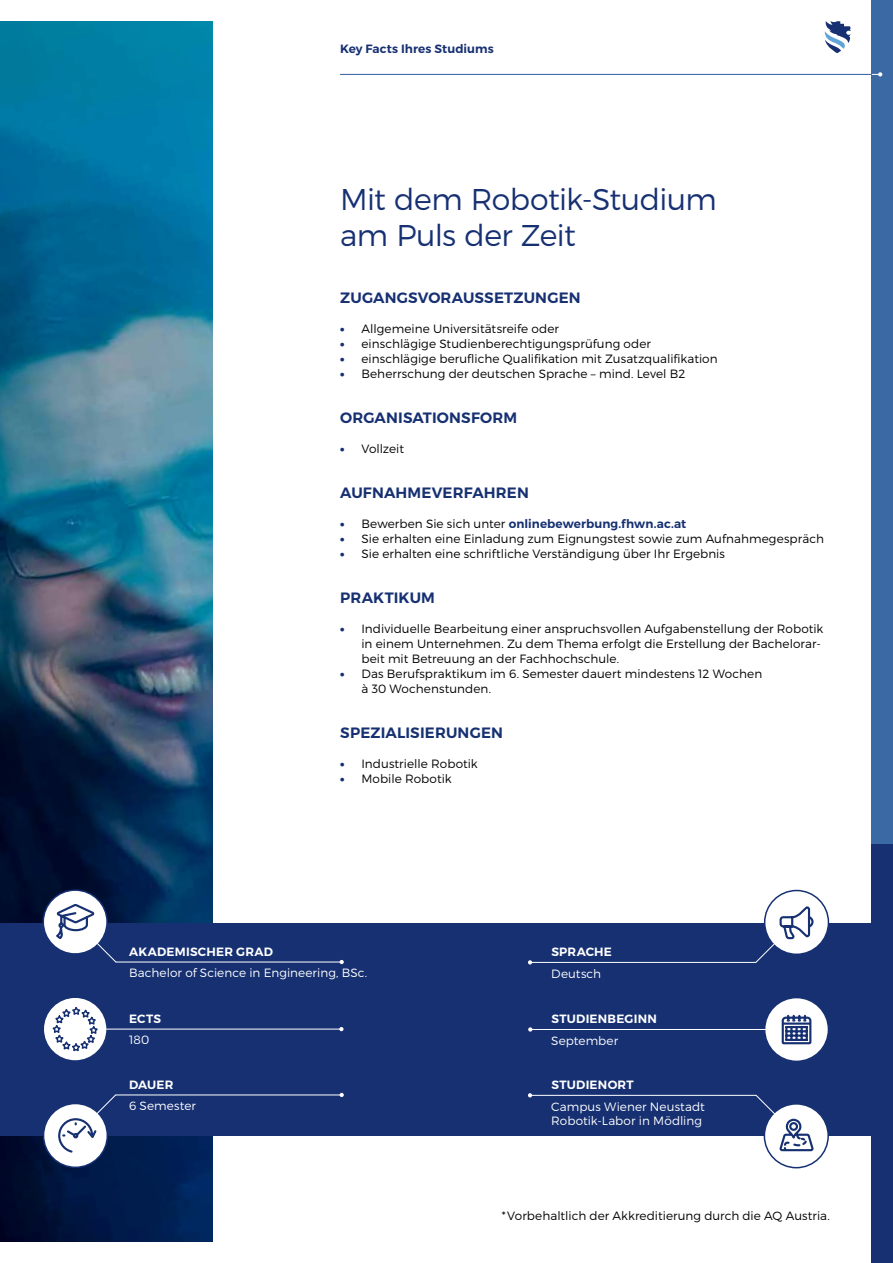
<style>
.page{position:relative;width:893px;height:1263px;background:#fff}
.page>*{position:absolute;margin:0;border:0;box-sizing:border-box;transform-origin:0 0}
.t1{font:300 30px/36px "Montserrat";letter-spacing:-.02em;color:#163072}
.t2{font:600 15px "Montserrat";letter-spacing:.01em;color:#163072}
.t3{font:300 12px/15px "Montserrat";letter-spacing:.005em;color:#000}
.t4{font:300 12px/14.4px "Montserrat";letter-spacing:.005em;color:#fff}
.t5{font:600 12px "Montserrat";letter-spacing:.005em;color:#163072}
.t6{font:600 12px "Montserrat";letter-spacing:.02em;color:#fff}
.s1{font-weight:900;color:#163072}
.s2{font-weight:900}
.s3{font-weight:300;color:#000}
</style>
<div class="page">
<img style="left:0;top:21px;width:213px;height:1221px">
<div style="left:872px;top:0;width:21px;height:1263px;background:#163072"></div>
<div style="left:872px;top:0;width:21px;height:843px;background:#3b69a4"></div>
<hr style="left:340px;top:74px;width:532px;height:1px;background:#61a4d7">
<svg style="left:872px;top:72px;width:10px;height:5px"></svg>
<svg style="left:825px;top:21px;width:25px;height:32px"></svg>
<div style="left:0;top:923px;width:872px;height:212px;background:#163072"></div>
<svg style="left:43px;top:997px;width:64px;height:64px"></svg>
<div style="left:43px;top:996px;width:65px;height:66px;border:2px solid #163072;border-radius:50%"></div>
<svg style="left:340px;top:960px;width:4px;height:4px"></svg>
<hr style="left:116px;top:962px;width:226px;height:1px;background:#fff">
<div style="left:43px;top:890px;width:64px;height:64px;background:#fff;border-radius:50%"></div>
<div style="left:43px;top:889px;width:65px;height:66px;border:2px solid #163072;border-radius:50%"></div>
<div style="left:44px;top:1103px;width:63px;height:64px;background:#fff;border-radius:50%"></div>
<div style="left:43px;top:1103px;width:65px;height:65px;border:2px solid #163072;border-radius:50%"></div>
<svg style="left:53px;top:902px;width:64px;height:61px"></svg>
<hr style="left:104px;top:1029px;width:238px;height:1px;background:#fff">
<hr style="left:115px;top:1094px;width:226px;height:1px;background:#fff">
<svg style="left:339px;top:1027px;width:5px;height:4px"></svg>
<svg style="left:340px;top:1093px;width:4px;height:4px"></svg>
<svg style="left:57px;top:1094px;width:60px;height:60px"></svg>
<div style="left:765px;top:997px;width:63px;height:64px;background:#fff;border-radius:50%"></div>
<div style="left:764px;top:997px;width:65px;height:65px;border:2px solid #163072;border-radius:50%"></div>
<svg style="left:528px;top:960px;width:4px;height:4px"></svg>
<hr style="left:530px;top:962px;width:226px;height:1px;background:#fff">
<div style="left:765px;top:890px;width:63px;height:64px;background:#fff;border-radius:50%"></div>
<div style="left:764px;top:890px;width:65px;height:65px;border:2px solid #163072;border-radius:50%"></div>
<div style="left:764px;top:1104px;width:64px;height:64px;background:#fff;border-radius:50%"></div>
<div style="left:764px;top:1103px;width:65px;height:65px;border:2px solid #163072;border-radius:50%"></div>
<hr style="left:530px;top:1029px;width:238px;height:1px;background:#fff">
<hr style="left:530px;top:1095px;width:226px;height:1px;background:#fff">
<svg style="left:528px;top:1027px;width:4px;height:4px"></svg>
<svg style="left:528px;top:1093px;width:4px;height:4px"></svg>
<svg style="left:781px;top:1014px;width:31px;height:31px"></svg>
<svg style="left:755px;top:1094px;width:60px;height:69px"></svg>
<svg style="left:755px;top:905px;width:60px;height:58px"></svg>
<svg style="left:50px;top:1006px;width:50px;height:47px;background:#d3d8e4"></svg>
<p class="t5" style="left:340px;top:41px;width:155px">Key Facts Ihres Studiums</p>
<h1 class="t1" style="left:340px;top:181px;width:378px">Mit dem Robotik-Studium am Puls der Zeit</h1>
<p class="t2" style="left:340px;top:288px;width:242px">ZUGANGSVORAUSSETZUNGEN</p>
<p class="t3" style="left:340px;top:321px;width:220px"><span class="s1">•</span> Allgemeine Universitätsreife oder</p>
<p class="t3" style="left:340px;top:336px;width:312px"><span class="s1">•</span> einschlägige Studienberechtigungsprüfung oder</p>
<p class="t3" style="left:340px;top:351px;width:379px"><span class="s1">•</span> einschlägige berufliche Qualifikation mit Zusatzqualifikation</p>
<p class="t3" style="left:340px;top:366px;width:347px"><span class="s1">•</span> Beherrschung der deutschen Sprache – mind. Level B2</p>
<p class="t2" style="left:340px;top:408px;width:178px">ORGANISATIONSFORM</p>
<p class="t3" style="left:340px;top:441px;width:65px"><span class="s1">•</span> Vollzeit</p>
<p class="t2" style="left:340px;top:483px;width:190px">AUFNAHMEVERFAHREN</p>
<p class="t5" style="left:340px;top:516px;width:348px"><span class="s2">•</span> <span class="s3">Bewerben Sie sich unter</span> onlinebewerbung.fhwn.ac.at</p>
<p class="t3" style="left:340px;top:531px;width:485px"><span class="s1">•</span> Sie erhalten eine Einladung zum Eignungstest sowie zum Aufnahmegespräch</p>
<p class="t3" style="left:340px;top:546px;width:386px"><span class="s1">•</span> Sie erhalten eine schriftliche Verständigung über Ihr Ergebnis</p>
<p class="t2" style="left:340px;top:588px;width:96px">PRAKTIKUM</p>
<p class="t3" style="left:361px;top:621px;width:463px;text-indent:-21px"><span class="s1">•</span> Individuelle Bearbeitung einer anspruchsvollen Aufgabenstellung der Robotik in einem Unternehmen. Zu dem Thema erfolgt die Erstellung der Bachelorar&shy;beit mit Betreuung an der Fachhochschule.</p>
<p class="t3" style="left:361px;top:666px;width:402px;text-indent:-21px"><span class="s1">•</span> Das Berufspraktikum im 6. Semester dauert mindestens 12 Wochen à 30 Wochenstunden.</p>
<p class="t2" style="left:340px;top:723px;width:164px">SPEZIALISIERUNGEN</p>
<p class="t3" style="left:340px;top:756px;width:139px"><span class="s1">•</span> Industrielle Robotik</p>
<p class="t3" style="left:340px;top:771px;width:113px"><span class="s1">•</span> Mobile Robotik</p>
<p class="t6" style="left:129px;top:944px;width:145px">AKADEMISCHER GRAD</p>
<p class="t4" style="left:129px;top:965px;width:240px">Bachelor of Science in Engineering, BSc.</p>
<p class="t6" style="left:129px;top:1011px;width:33px">ECTS</p>
<p class="t4" style="left:129px;top:1033px;width:22px">180</p>
<p class="t6" style="left:129px;top:1077px;width:46px">DAUER</p>
<p class="t4" style="left:129px;top:1098px;width:68px">6 Semester</p>
<p class="t6" style="left:551px;top:944px;width:62px">SPRACHE</p>
<p class="t4" style="left:551px;top:966px;width:51px">Deutsch</p>
<p class="t6" style="left:551px;top:1011px;width:107px">STUDIENBEGINN</p>
<p class="t4" style="left:551px;top:1033px;width:68px">September</p>
<p class="t6" style="left:551px;top:1077px;width:84px">STUDIENORT</p>
<p class="t4" style="left:551px;top:1099px;width:155px">Campus Wiener Neustadt<br>Robotik-Labor in Mödling</p>
<p class="t3" style="left:502px;top:1208px;width:329px">*Vorbehaltlich der Akkreditierung durch die AQ Austria.</p>
</div>
